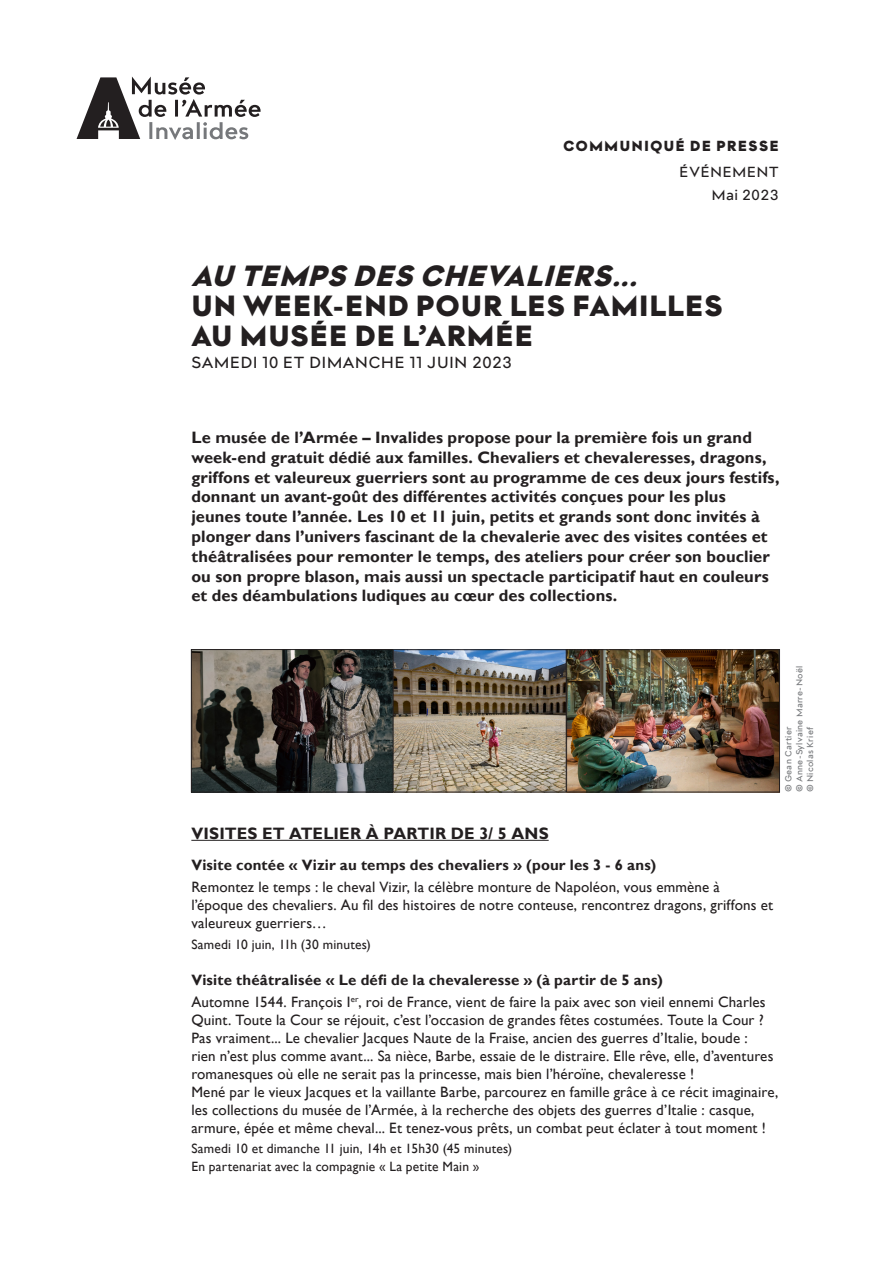
<style>
.page{position:relative;width:893px;height:1263px;background:#fff}
.page>*{position:absolute;margin:0;border:0;box-sizing:border-box;transform-origin:0 0}
.sous-titre{font:30px/30px "Kelvin Md AI Sansnoir";letter-spacing:.005em;color:#231f20}
.Chapeau{font:700 16.5px/19.8px "Gill Sans";letter-spacing:.005em;color:#231f20}
.titres_soulignés{font:700 16.5px "Gill Sans";letter-spacing:.01em;color:#231f20}
.sous-titre-2{font:16.5px "Kelvin Md AI Sansclair";letter-spacing:.005em;color:#231f20}
.Texte_courant{font:15px/18px "Gill Sans";letter-spacing:.01em;color:#231f20}
.Sous-titre_activités{font:700 15px "Gill Sans";letter-spacing:.01em;color:#231f20}
.t1{font:15px/26px "Kelvin Md AI Sansnoir";letter-spacing:.065em;color:#231f20;text-align:right}
.t2{font:15px "Kelvin Md AI Sansclair";letter-spacing:-.01em;color:#231f20}
.Informations_pratiqu{font:13.5px "Gill Sans";letter-spacing:.015em;color:#231f20}
.t3{font:9px/10.8px "Kelvin Md AI Sansclair";letter-spacing:.03em;color:#76787b}
.s1{font-family:"Kelvin Md AI Sansclair"}
.s2{font-style:italic}
</style>
<div class="page">
<svg style="left:77px;top:77px;width:184px;height:63px"></svg>
<hr style="left:191px;top:840px;width:358px;height:1px;background:#231f20">
<img style="left:193px;top:651px;width:585px;height:139px">
<div style="left:191px;top:649px;width:203px;height:143px;border:1px solid #231f20"></div>
<div style="left:393px;top:649px;width:173px;height:143px;border:1px solid #231f20"></div>
<div style="left:566px;top:649px;width:214px;height:143px;border:1px solid #231f20"></div>
<p class="t1" style="left:563px;top:134px;width:218px">COMMUNIQUÉ DE PRESSE<br><span class="s1">ÉVÉNEMENT</span></p>
<p class="t2" style="left:712px;top:187px;width:69px">Mai 2023</p>
<p class="sous-titre" style="left:191px;top:261px;width:534px"><span class="s2">AU TEMPS DES CHEVALIERS...<br></span>UN WEEK-END POUR LES FAMILLES<br>AU MUSÉE DE L’ARMÉE</p>
<p class="sous-titre-2" style="left:191px;top:354px;width:323px">SAMEDI 10 ET DIMANCHE 11 JUIN 2023</p>
<p class="Chapeau" style="left:191px;top:428px;width:590px">Le musée de l’Armée – Invalides propose pour la première fois un grand week-end gratuit dédié aux familles. Chevaliers et chevaleresses, dragons, griffons et valeureux guerriers sont au programme de ces deux jours festifs, donnant un avant-goût des différentes activités conçues pour les plus<br>jeunes toute l’année. Les 10 et 11 juin, petits et grands sont donc invités à plonger dans l’univers fascinant de la chevalerie avec des visites contées et théâtralisées pour remonter le temps, des ateliers pour créer son bouclier ou son propre blason, mais aussi un spectacle participatif haut en couleurs et des déambulations ludiques au cœur des collections.</p>
<p class="t3" style="left:783px;top:792px;width:128px;rotate:-90deg">© Gean Cartier<br>© Anne-Sylvaine Marre-Noël © Nicolas Krief</p>
<p class="titres_soulignés" style="left:191px;top:823px;width:359px">VISITES ET ATELIER À PARTIR DE 3/ 5 ANS</p>
<p class="Sous-titre_activités" style="left:191px;top:856px;width:466px">Visite contée « Vizir au temps des chevaliers » (pour les 3 - 6 ans)</p>
<p class="Texte_courant" style="left:191px;top:878px;width:583px">Remontez le temps : le cheval Vizir, la célèbre monture de Napoléon, vous emmène à l’époque des chevaliers. Au fil des histoires de notre conteuse, rencontrez dragons, griffons et valeureux guerriers…</p>
<p class="Informations_pratiqu" style="left:191px;top:936px;width:181px">Samedi 10 juin, 11h (30 minutes)</p>
<p class="Sous-titre_activités" style="left:191px;top:970px;width:473px">Visite théâtralisée « Le défi de la chevaleresse » (à partir de 5 ans)</p>
<p class="Texte_courant" style="left:191px;top:993px;width:584px">Automne 1544. François I<sup>er</sup>, roi de France, vient de faire la paix avec son vieil ennemi Charles Quint. Toute la Cour se réjouit, c’est l’occasion de grandes fêtes costumées. Toute la Cour ?<br>Pas vraiment... Le chevalier Jacques Naute de la Fraise, ancien des guerres d’Italie, boude : rien n’est plus comme avant... Sa nièce, Barbe, essaie de le distraire. Elle rêve, elle, d’aventures romanesques où elle ne serait pas la princesse, mais bien l’héroïne, chevaleresse !</p>
<p class="Texte_courant" style="left:191px;top:1083px;width:588px">Mené par le vieux Jacques et la vaillante Barbe, parcourez en famille grâce à ce récit imaginaire, les collections du musée de l’Armée, à la recherche des objets des guerres d’Italie : casque, armure, épée et même cheval... Et tenez-vous prêts, un combat peut éclater à tout moment !</p>
<p class="Informations_pratiqu" style="left:191px;top:1141px;width:322px">Samedi 10 et dimanche 11 juin, 14h et 15h30 (45 minutes)</p>
<p class="Informations_pratiqu" style="left:191px;top:1159px;width:290px">En partenariat avec la compagnie « La petite Main »</p>
</div>
